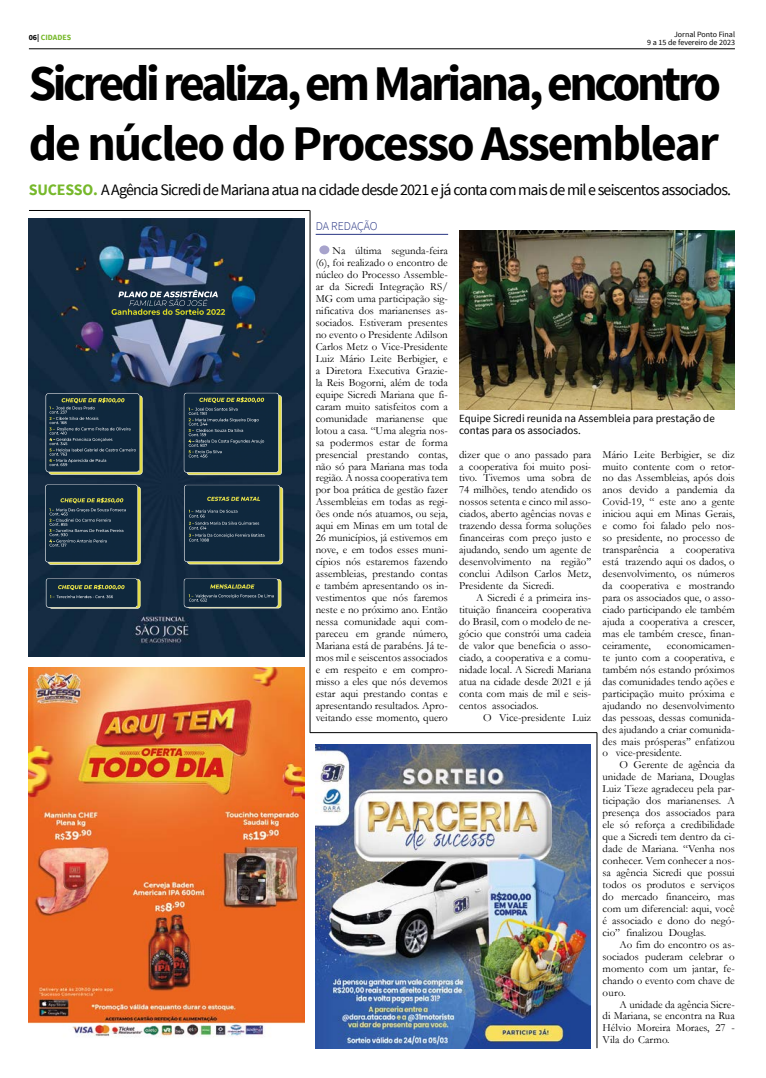
<style>
.page{position:relative;width:766px;height:1078px;background:#fff}
.page>*{position:absolute;margin:0;border:0;box-sizing:border-box;transform-origin:0 0}
.t1{font:700 49.8px/59.7px "Source Sans Pro";letter-spacing:-.07em;color:#000}
.t2{font:15.9px "Source Sans Pro";letter-spacing:-.05em;color:#000}
.t3{font:300 11.9px "Source Sans Pro";letter-spacing:-.01em;color:#283583}
.t4{font:11px/11.9px "Garamond";color:#000;text-align:justify}
.t5{font:11px/11.9px "Source Sans Pro";color:#000}
.t6{font:8px/8px "Source Sans Pro";color:#000;text-align:right}
.t7{font:700 8px "Source Sans Pro";color:#76b82a}
.s1{color:#000}
.s2{font-weight:700;color:#76b82a}
</style>
<div class="page">
<hr style="left:29px;top:48px;width:705px;height:1px;background:#000">
<img style="left:29px;top:218px;width:275px;height:438px">
<img style="left:49px;top:578px;width:91px;height:30px">
<img style="left:46px;top:578px;width:92px;height:29px">
<img style="left:187px;top:579px;width:94px;height:29px">
<img style="left:184px;top:578px;width:94px;height:29px">
<img style="left:187px;top:395px;width:95px;height:80px">
<img style="left:184px;top:392px;width:95px;height:80px">
<img style="left:48px;top:486px;width:93px;height:78px">
<img style="left:45px;top:484px;width:93px;height:78px">
<img style="left:48px;top:395px;width:95px;height:79px">
<img style="left:46px;top:393px;width:94px;height:79px">
<img style="left:187px;top:486px;width:96px;height:78px">
<img style="left:184px;top:484px;width:96px;height:78px">
<hr style="left:310px;top:210px;width:1px;height:522px;background:#000">
<img style="left:315px;top:744px;width:275px;height:303px">
<img style="left:29px;top:667px;width:275px;height:370px">
<hr style="left:310px;top:732px;width:286px;height:1px;background:#000">
<hr style="left:29px;top:210px;width:281px;height:1px;background:#000">
<hr style="left:315px;top:234px;width:133px;height:1px;background:#283583">
<div style="left:319px;top:245px;width:10px;height:9px;background:#a7a3cc;border-radius:50%"></div>
<img style="left:459px;top:230px;width:275px;height:179px">
<hr style="left:596px;top:732px;width:1px;height:315px;background:#000">
<p class="t7" style="left:29px;top:32px;width:44px"><span class="s1">06|</span> CIDADES</p>
<p class="t6" style="left:647px;top:31px;width:89px">Jornal Ponto Final<br>9 a 15 de fevereiro de 2023</p>
<h1 class="t1" style="left:29px;top:56px;width:693px">Sicredi realiza, em Mariana, encontro de núcleo do Processo Assemblear</h1>
<h2 class="t2" style="left:29px;top:179px;width:703px"><span class="s2">SUCESSO.</span> A Agência Sicredi de Mariana atua na cidade desde 2021 e já conta com mais de mil e seiscentos associados.</h2>
<p class="t3" style="left:315px;top:219px;width:63px">DA REDAÇÃO</p>
<p class="t4" style="left:315px;top:244px;width:134px;text-indent:17px">Na última segunda-feira (6), foi realizado o encontro de núcleo do Processo Assemble&shy;ar da Sicredi Integração RS/ MG com uma participação sig&shy;nificativa dos marianenses as&shy;sociados. Estiveram presentes no evento o Presidente Adilson Carlos Metz o Vice-Presidente Luiz Mário Leite Berbigier, e a Diretora Executiva Grazie&shy;la Reis Bogorni, além de toda equipe Sicredi Mariana que fi&shy;caram muito satisfeitos com a comunidade marianense que lotou a casa. “Uma alegria nos&shy;sa podermos estar de forma presencial prestando contas, não só para Mariana mas toda região. A nossa cooperativa tem por boa prática de gestão fazer Assembleias em todas as regi&shy;ões onde nós atuamos, ou seja, aqui em Minas em um total de 26 municípios, já estivemos em nove, e em todos esses muni&shy;cípios nós estaremos fazendo assembleias, prestando contas e também apresentando os in&shy;vestimentos que nós faremos neste e no próximo ano. Então nessa comunidade aqui com&shy;pareceu em grande número, Mariana está de parabéns. Já te&shy;mos mil e seiscentos associados e em respeito e em compro&shy;misso a eles que nós devemos estar aqui prestando contas e apresentando resultados. Apro&shy;veitando esse momento, quero</p>
<p class="t5" style="left:459px;top:412px;width:257px">Equipe Sicredi reunida na Assembleia para prestação de contas para os associados.</p>
<p class="t4" style="left:459px;top:448px;width:134px">dizer que o ano passado para a cooperativa foi muito posi&shy;tivo. Tivemos uma sobra de 74 milhões, tendo atendido os nossos setenta e cinco mil asso&shy;ciados, aberto agências novas e trazendo dessa forma soluções financeiras com preço justo e ajudando, sendo um agente de desenvolvimento na região’’ conclui Adilson Carlos Metz, Presidente da Sicredi.</p>
<p class="t4" style="left:459px;top:591px;width:134px;text-indent:17px">A Sicredi é a primeira ins&shy;tituição financeira cooperativa do Brasil, com o modelo de ne&shy;gócio que constrói uma cadeia de valor que beneficia o asso&shy;ciado, a cooperativa e a comu&shy;nidade local. A Sicredi Mariana atua na cidade desde 2021 e já conta com mais de mil e seis&shy;centos associados.</p>
<p class="t4" style="left:483px;top:710px;width:109px">O Vice-presidente Luiz</p>
<p class="t4" style="left:602px;top:448px;width:134px">Mário Leite Berbigier, se diz muito contente com o retor&shy;no das Assembleias, após dois anos devido a pandemia da Covid-19, “ este ano a gente iniciou aqui em Minas Gerais, e como foi falado pelo nos&shy;so presidente, no processo de transparência a cooperativa está trazendo aqui os dados, o desenvolvimento, os números da cooperativa e mostrando para os associados que, o asso&shy;ciado participando ele também ajuda a cooperativa a crescer, mas ele também cresce, finan&shy;ceiramente,</p>
<p class="t4" style="left:602px;top:639px;width:134px;text-indent:64px">economicamen&shy;te junto com a cooperativa, e também nós estando próximos das comunidades tendo ações e participação muito próxima e ajudando no desenvolvimento das pessoas, dessas comunida&shy;des ajudando a criar comunida&shy;des mais prósperas’’ enfatizou o vice-presidente.</p>
<p class="t4" style="left:602px;top:758px;width:134px;text-indent:17px">O Gerente de agência da unidade de Mariana, Douglas Luiz Tieze agradeceu pela par&shy;ticipação dos marianenses. A presença dos associados para ele só reforça a credibilidade que a Sicredi tem dentro da ci&shy;dade de Mariana. “Venha nos conhecer. Vem conhecer a nos&shy;sa agência Sicredi que possui todos os produtos e serviços do mercado financeiro, mas com um diferencial: aqui, você é associado e dono do negó&shy;cio” finalizou Douglas.</p>
<p class="t4" style="left:602px;top:937px;width:134px;text-indent:17px">Ao fim do encontro os as&shy;sociados puderam celebrar o momento com um jantar, fe&shy;chando o evento com chave de ouro.</p>
<p class="t4" style="left:602px;top:997px;width:134px;text-indent:17px">A unidade da agência Sicre&shy;di Mariana, se encontra na Rua Hélvio Moreira Moraes, 27 - Vila do Carmo.</p>
</div>
